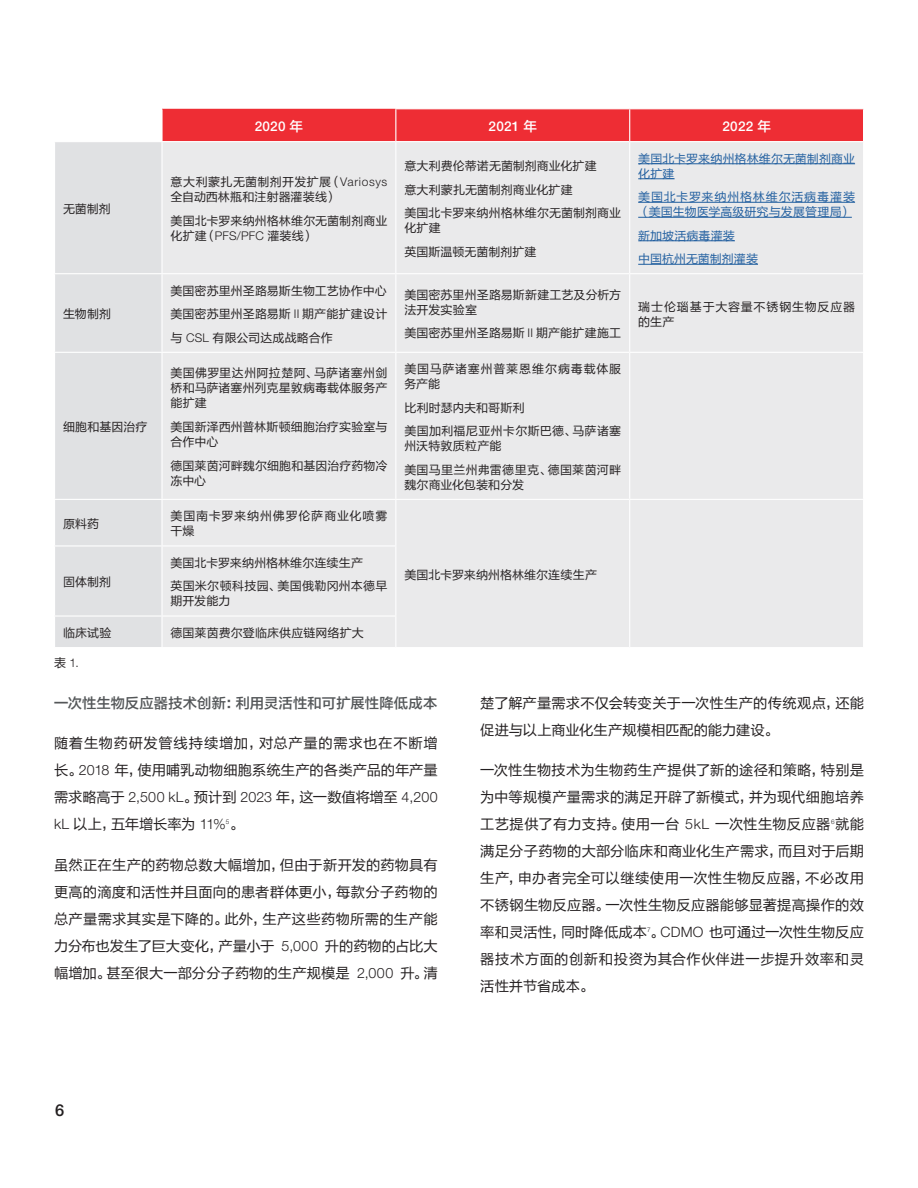
<style>
.page{position:relative;width:918px;height:1188px;background:#fff}
.page>*{position:absolute;margin:0;border:0;box-sizing:border-box;transform-origin:0 0}
.t1{font:500 16.5px "Helvetica Neue LT Std";color:#231f20}
.Body_Copy{font:14.25px/27px "FZLTHK GBK1 0";letter-spacing:.005em;color:#231f20;text-align:justify}
.Body_Copy-2{font:14.25px "FZLTZHK GBK1 0";letter-spacing:.01em;color:#545759}
.Body_Copy-3{font:500 13.5px "Helvetica Neue LT Std";letter-spacing:.02em;color:#fff}
.Body_Copy-4{font:12px/15px "FZLTHK GBK1 0";letter-spacing:.01em;color:#231f20}
.Body_Copy-5{font:12px/15px "FZLTHK GBK1 0";letter-spacing:.065em;color:#231f20}
.Body_Copy-6{font:12px/15px "FZLTHK GBK1 0";letter-spacing:.01em;color:#205e9f}
.Body_Copy-7{font:12px/15px "FZLTHK GBK1 0";letter-spacing:.035em;color:#205e9f}
.Body_Copy-8{font:300 12px "Helvetica Neue LT Std";color:#231f20}
.s1{font-family:"FZLTZHK GBK1 0";font-weight:400}
.s2{font-family:"Helvetica Neue LT Std";font-weight:300}
.s3{font-family:"FZLTHK GBK1 0";font-weight:400}
</style>
<div class="page">
<div style="left:163px;top:109px;width:700px;height:32px;background:#ee2d34"></div>
<div style="left:55px;top:142px;width:106px;height:505px;background:#e0e1e3"></div>
<div style="left:163px;top:142px;width:700px;height:505px;background:#eaeaeb"></div>
<hr style="left:395px;top:109px;width:1px;height:32px;background:#fff">
<hr style="left:629px;top:109px;width:1px;height:32px;background:#fff">
<hr style="left:395px;top:142px;width:1px;height:131px;background:#fff">
<hr style="left:629px;top:142px;width:1px;height:131px;background:#fff">
<hr style="left:54px;top:273px;width:108px;height:1px;background:#fff">
<hr style="left:162px;top:273px;width:234px;height:1px;background:#fff">
<hr style="left:396px;top:273px;width:234px;height:1px;background:#fff">
<hr style="left:395px;top:274px;width:1px;height:78px;background:#fff">
<hr style="left:630px;top:273px;width:234px;height:1px;background:#fff">
<hr style="left:629px;top:274px;width:1px;height:78px;background:#fff">
<hr style="left:54px;top:352px;width:108px;height:1px;background:#fff">
<hr style="left:162px;top:352px;width:234px;height:1px;background:#fff">
<hr style="left:396px;top:352px;width:234px;height:1px;background:#fff">
<hr style="left:395px;top:353px;width:1px;height:146px;background:#fff">
<hr style="left:630px;top:352px;width:234px;height:1px;background:#fff">
<hr style="left:629px;top:353px;width:1px;height:146px;background:#fff">
<hr style="left:54px;top:499px;width:108px;height:1px;background:#fff">
<hr style="left:162px;top:499px;width:234px;height:1px;background:#fff">
<hr style="left:396px;top:499px;width:234px;height:1px;background:#fff">
<hr style="left:395px;top:500px;width:1px;height:45px;background:#fff">
<hr style="left:630px;top:499px;width:234px;height:1px;background:#fff">
<hr style="left:629px;top:500px;width:1px;height:46px;background:#fff">
<hr style="left:54px;top:545px;width:108px;height:2px;background:#fff">
<hr style="left:162px;top:545px;width:234px;height:2px;background:#fff">
<hr style="left:395px;top:547px;width:1px;height:68px;background:#fff">
<hr style="left:629px;top:546px;width:1px;height:70px;background:#fff">
<hr style="left:54px;top:615px;width:108px;height:2px;background:#fff">
<hr style="left:162px;top:615px;width:234px;height:2px;background:#fff">
<hr style="left:395px;top:617px;width:1px;height:30px;background:#fff">
<hr style="left:629px;top:616px;width:1px;height:31px;background:#fff">
<hr style="left:638px;top:163px;width:217px;height:1px;background:#205e9f">
<hr style="left:638px;top:178px;width:37px;height:1px;background:#205e9f">
<hr style="left:638px;top:202px;width:217px;height:1px;background:#205e9f">
<hr style="left:638px;top:217px;width:214px;height:1px;background:#205e9f">
<hr style="left:638px;top:240px;width:97px;height:1px;background:#205e9f">
<hr style="left:638px;top:264px;width:120px;height:1px;background:#205e9f">
<p class="Body_Copy-4" style="left:63px;top:201px;width:49px">无菌制剂</p>
<p class="Body_Copy-4" style="left:63px;top:307px;width:50px">生物制剂</p>
<p class="Body_Copy-4" style="left:63px;top:420px;width:86px">细胞和基因治疗</p>
<p class="Body_Copy-3" style="left:255px;top:118px;width:50px">2020 <span class="s1">年</span></p>
<p class="Body_Copy-3" style="left:489px;top:118px;width:50px">2021 <span class="s1">年</span></p>
<p class="Body_Copy-3" style="left:722px;top:118px;width:50px">2022 <span class="s1">年</span></p>
<p class="Body_Copy-4" style="left:171px;top:175px;width:218px">意大利蒙扎无菌制剂开发扩展（<span class="s2">Variosys</span>全自动西林瓶和注射器灌装线）</p>
<p class="Body_Copy-4" style="left:171px;top:213px;width:218px">美国北卡罗来纳州格林维尔无菌制剂商业化扩建（<span class="s2">PFS/PFC</span> 灌装线）</p>
<p class="Body_Copy-4" style="left:171px;top:283px;width:218px">美国密苏里州圣路易斯生物工艺协作中心</p>
<p class="Body_Copy-4" style="left:171px;top:307px;width:218px">美国密苏里州圣路易斯 <span class="s2">II</span> 期产能扩建设计</p>
<p class="Body_Copy-4" style="left:171px;top:330px;width:164px">与 <span class="s2">CSL</span> 有限公司达成战略合作</p>
<p class="Body_Copy-4" style="left:171px;top:366px;width:218px;text-align:justify">美国佛罗里达州阿拉楚阿、马萨诸塞州剑桥和马萨诸塞州列克星敦病毒载体服务产能扩建</p>
<p class="Body_Copy-4" style="left:171px;top:420px;width:218px">美国新泽西州普林斯顿细胞治疗实验室与合作中心</p>
<p class="Body_Copy-4" style="left:171px;top:458px;width:218px">德国莱茵河畔魏尔细胞和基因治疗药物冷冻中心</p>
<p class="Body_Copy-4" style="left:404px;top:159px;width:194px">意大利费伦蒂诺无菌制剂商业化扩建</p>
<p class="Body_Copy-4" style="left:404px;top:182px;width:170px">意大利蒙扎无菌制剂商业化扩建</p>
<p class="Body_Copy-4" style="left:404px;top:206px;width:218px">美国北卡罗来纳州格林维尔无菌制剂商业化扩建</p>
<p class="Body_Copy-4" style="left:404px;top:244px;width:134px">英国斯温顿无菌制剂扩建</p>
<p class="Body_Copy-4" style="left:404px;top:288px;width:218px">美国密苏里州圣路易斯新建工艺及分析方法开发实验室</p>
<p class="Body_Copy-4" style="left:404px;top:326px;width:218px">美国密苏里州圣路易斯 <span class="s2">II</span> 期产能扩建施工</p>
<p class="Body_Copy-5" style="left:404px;top:362px;width:218px">美国马萨诸塞州普莱恩维尔病毒载体服务产能</p>
<p class="Body_Copy-4" style="left:404px;top:400px;width:122px">比利时瑟内夫和哥斯利</p>
<p class="Body_Copy-4" style="left:404px;top:424px;width:218px">美国加利福尼亚州卡尔斯巴德、马萨诸塞州沃特敦质粒产能</p>
<p class="Body_Copy-4" style="left:404px;top:462px;width:218px">美国马里兰州弗雷德里克、德国莱茵河畔魏尔商业化包装和分发</p>
<p class="Body_Copy-6" style="left:638px;top:151px;width:218px">美国北卡罗来纳州格林维尔无菌制剂商业化扩建</p>
<p class="Body_Copy-7" style="left:638px;top:190px;width:218px">美国北卡罗来纳州格林维尔活病毒灌装（美国生物医学高级研究与发展管理局）</p>
<p class="Body_Copy-6" style="left:638px;top:228px;width:98px">新加坡活病毒灌装</p>
<p class="Body_Copy-6" style="left:638px;top:252px;width:121px">中国杭州无菌制剂灌装</p>
<p class="Body_Copy-5" style="left:638px;top:299px;width:218px">瑞士伦瑙基于大容量不锈钢生物反应器的生产</p>
<p class="Body_Copy-4" style="left:63px;top:516px;width:38px">原料药</p>
<p class="Body_Copy-5" style="left:171px;top:509px;width:218px">美国南卡罗来纳州佛罗伦萨商业化喷雾干燥</p>
<p class="Body_Copy-4" style="left:63px;top:575px;width:50px">固体制剂</p>
<p class="Body_Copy-4" style="left:171px;top:556px;width:194px">美国北卡罗来纳州格林维尔连续生产</p>
<p class="Body_Copy-4" style="left:171px;top:579px;width:218px">英国米尔顿科技园、美国俄勒冈州本德早期开发能力</p>
<p class="Body_Copy-4" style="left:404px;top:567px;width:194px">美国北卡罗来纳州格林维尔连续生产</p>
<p class="Body_Copy-4" style="left:63px;top:626px;width:50px">临床试验</p>
<p class="Body_Copy-4" style="left:171px;top:626px;width:195px">德国莱茵费尔登临床供应链网络扩大</p>
<p class="Body_Copy-8" style="left:54px;top:656px;width:26px"><span class="s3">表</span> 1.</p>
<p class="Body_Copy-2" style="left:54px;top:695px;width:385px">一次性生物反应器技术创新：利用灵活性和可扩展性降低成本</p>
<p class="Body_Copy" style="left:54px;top:730px;width:385px">随着生物药研发管线持续增加，对总产量的需求也在不断增长。<span class="s2">2018</span> 年，使用哺乳动物细胞系统生产的各类产品的年产量需求略高于 <span class="s2">2,500 kL</span>。预计到 <span class="s2">2023</span> 年，这一数值将增至 <span class="s2">4,200 kL</span> 以上，五年增长率为 <span class="s2">11%</span><sup>5</sup>。</p>
<p class="Body_Copy" style="left:54px;top:852px;width:385px">虽然正在生产的药物总数大幅增加，但由于新开发的药物具有更高的滴度和活性并且面向的患者群体更小，每款分子药物的总产量需求其实是下降的。此外，生产这些药物所需的生产能力分布也发生了巨大变化，产量小于 <span class="s2">5,000</span> 升的药物的占比大幅增加。甚至很大一部分分子药物的生产规模是 <span class="s2">2,000</span> 升。清</p>
<p class="Body_Copy" style="left:480px;top:690px;width:385px">楚了解产量需求不仅会转变关于一次性生产的传统观点，还能促进与以上商业化生产规模相匹配的能力建设。</p>
<p class="Body_Copy" style="left:480px;top:757px;width:385px">一次性生物技术为生物药生产提供了新的途径和策略，特别是为中等规模产量需求的满足开辟了新模式，并为现代细胞培养工艺提供了有力支持。使用一台 <span class="s2">5kL</span> 一次性生物反应器<sup>6</sup>就能满足分子药物的大部分临床和商业化生产需求，而且对于后期生产，申办者完全可以继续使用一次性生物反应器，不必改用不锈钢生物反应器。一次性生物反应器能够显著提高操作的效率和灵活性，同时降低成本<sup>7</sup>。<span class="s2">CDMO</span> 也可通过一次性生物反应器技术方面的创新和投资为其合作伙伴进一步提升效率和灵活性并节省成本。</p>
<p class="t1" style="left:55px;top:1100px;width:11px">6</p>
</div>
